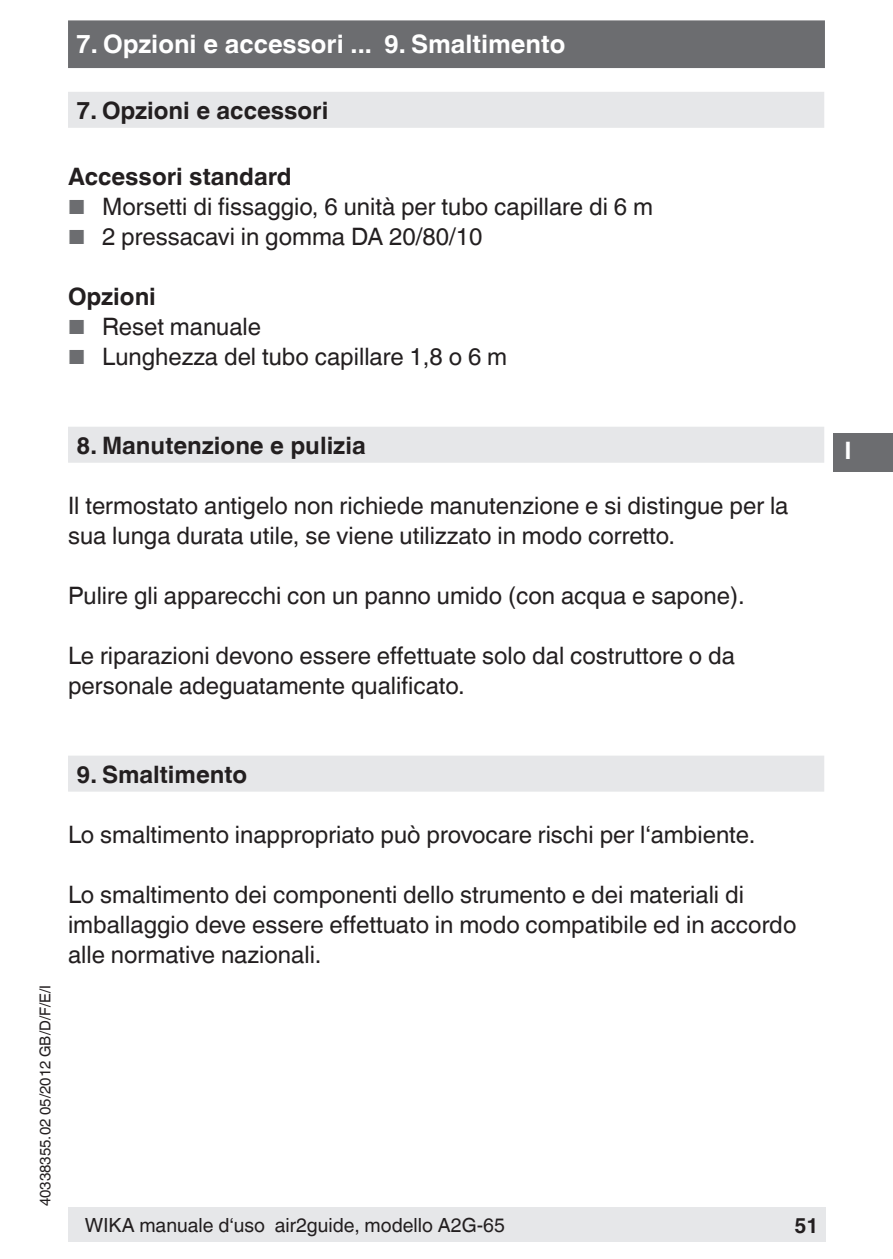
<style>
.page{position:relative;width:893px;height:1259px;background:#fff}
.page>*{position:absolute;margin:0;border:0;box-sizing:border-box;transform-origin:0 0}
.t1{font:700 25.5px "Helvetica World";color:#fff}
.t2{font:24px/30px "Helvetica World";color:#231f20}
.t3{font:700 24px "Helvetica World";color:#231f20}
.t4{font:700 24px "Helvetica World";color:#fff}
.t5{font:700 21px "Helvetica World";color:#231f20}
.t6{font:19.5px "Helvetica World";color:#231f20}
.t7{font:15px "Helvetica World";color:#231f20}
.s1{font-size:20.4px;color:#6c6d70}
</style>
<div class="page">
<div style="left:833px;top:433px;width:60px;height:38px;background:#6c6d70"></div>
<div style="left:68px;top:1208px;width:758px;height:34px;background:#e6e7e9"></div>
<div style="left:68px;top:20px;width:757px;height:48px;background:#6c6d70;border:3px solid #6c6d70"></div>
<div style="left:68px;top:92px;width:756px;height:36px;background:#e6e7e9"></div>
<div style="left:68px;top:427px;width:756px;height:36px;background:#e6e7e9"></div>
<div style="left:68px;top:755px;width:756px;height:36px;background:#e6e7e9"></div>
<p class="t1" style="left:76px;top:30px;width:491px">7. Opzioni e accessori ... 9. Smaltimento</p>
<p class="t3" style="left:77px;top:97px;width:253px">7. Opzioni e accessori</p>
<p class="t3" style="left:68px;top:163px;width:225px">Accessori standard</p>
<p class="t2" style="left:68px;top:192px;width:586px"><span class="s1">■</span> Morsetti di fissaggio, 6 unità per tubo capillare di 6 m</p>
<p class="t2" style="left:68px;top:222px;width:416px"><span class="s1">■</span> 2 pressacavi in gomma DA 20/80/10</p>
<p class="t3" style="left:68px;top:283px;width:89px">Opzioni</p>
<p class="t2" style="left:68px;top:312px;width:195px"><span class="s1">■</span> Reset manuale</p>
<p class="t2" style="left:68px;top:342px;width:441px"><span class="s1">■</span> Lunghezza del tubo capillare 1,8 o 6 m</p>
<p class="t3" style="left:77px;top:432px;width:291px">8. Manutenzione e pulizia</p>
<p class="t2" style="left:68px;top:491px;width:722px">Il termostato antigelo non richiede manutenzione e si distingue per la sua lunga durata utile, se viene utilizzato in modo corretto.</p>
<p class="t2" style="left:68px;top:581px;width:678px">Pulire gli apparecchi con un panno umido (con acqua e sapone).</p>
<p class="t2" style="left:68px;top:641px;width:669px">Le riparazioni devono essere effettuate solo dal costruttore o da personale adeguatamente qualificato.</p>
<p class="t7" style="left:36px;top:1206px;width:222px;rotate:-90deg">40338355.02 05/2012 GB/D/F/E/I</p>
<p class="t3" style="left:77px;top:761px;width:172px">9. Smaltimento</p>
<p class="t2" style="left:68px;top:820px;width:689px">Lo smaltimento inappropriato può provocare rischi per l‘ambiente.</p>
<p class="t2" style="left:68px;top:880px;width:730px">Lo smaltimento dei componenti dello strumento e dei materiali di imballaggio deve essere effettuato in modo compatibile ed in accordo alle normative nazionali.</p>
<p class="t6" style="left:85px;top:1213px;width:421px">WIKA manuale d‘uso air2guide, modello A2G-65</p>
<p class="t5" style="left:794px;top:1213px;width:26px">51</p>
<p class="t4" style="left:844px;top:436px;width:9px">I</p>
</div>
